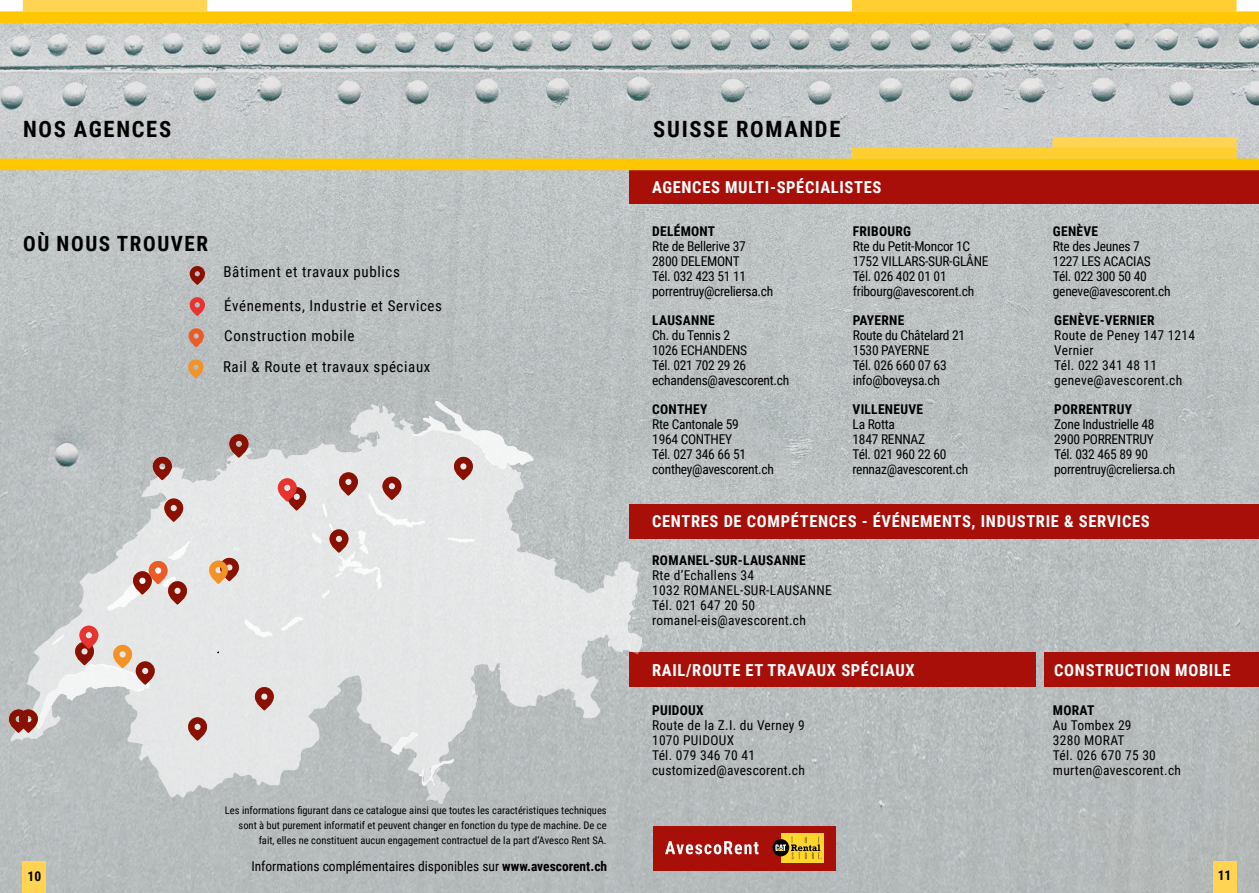
<style>
.page{position:relative;width:1259px;height:893px;background:#fff}
.page>*{position:absolute;margin:0;border:0;box-sizing:border-box;transform-origin:0 0}
.t1{font:700 22.5px "Roboto Condensed";color:#000}
.t2{font:700 21px "Roboto Condensed";letter-spacing:.075em;color:#000}
.t3{font:700 16.5px "Roboto Condensed";letter-spacing:.04em;color:#fff}
.t4{font:15px/30.8px "Roboto Condensed";letter-spacing:.04em;color:#000}
.t5{font:13.5px/15px "Roboto Condensed";letter-spacing:-.02em;color:#000}
.t6{font:13.5px/15px "Roboto Condensed";letter-spacing:.02em;color:#000}
.t7{font:700 13.5px "Roboto Condensed";letter-spacing:.02em;color:#000}
.t8{font:13.5px "Roboto Condensed";color:#000}
.t9{font:10.5px/15px "Roboto Condensed";color:#000;text-align:right}
.s1{font-weight:700}
</style>
<div class="page">
<img style="left:0;top:23px;width:1259px;height:870px">
<svg style="left:190px;top:266px;width:15px;height:19px"></svg>
<svg style="left:190px;top:297px;width:15px;height:19px"></svg>
<svg style="left:188px;top:328px;width:16px;height:19px"></svg>
<svg style="left:188px;top:359px;width:16px;height:19px"></svg>
<div style="left:23px;top:862px;width:23px;height:31px;background:#ffd453"></div>
<svg style="left:0;top:0;width:1259px;height:23px"></svg>
<div style="left:652px;top:827px;width:183px;height:44px;background:#a90f09"></div>
<div style="left:781px;top:833px;width:42px;height:30px;background:#ffd530"></div>
<svg style="left:772px;top:839px;width:17px;height:17px"></svg>
<svg style="left:775px;top:837px;width:47px;height:22px"></svg>
<svg style="left:665px;top:841px;width:93px;height:13px"></svg>
<div style="left:1213px;top:862px;width:23px;height:31px;background:#ffd453"></div>
<div style="left:629px;top:170px;width:630px;height:34px;background:#a90f09"></div>
<div style="left:0;top:159px;width:1259px;height:11px;background:#fec700"></div>
<div style="left:1053px;top:137px;width:183px;height:11px;background:#ffd453;border:1px solid #ffd453"></div>
<div style="left:852px;top:148px;width:384px;height:11px;background:#ffcf32"></div>
<div style="left:629px;top:505px;width:630px;height:34px;background:#a90f09"></div>
<div style="left:629px;top:653px;width:407px;height:34px;background:#a90f09"></div>
<svg style="left:11px;top:404px;width:631px;height:393px;background:#cdcfd0"></svg>
<svg style="left:280px;top:616px;width:23px;height:15px"></svg>
<svg style="left:244px;top:619px;width:29px;height:18px"></svg>
<svg style="left:390px;top:732px;width:64px;height:72px;background:#cdd0d1"></svg>
<svg style="left:188px;top:717px;width:19px;height:24px"></svg>
<svg style="left:255px;top:687px;width:19px;height:23px"></svg>
<svg style="left:107px;top:541px;width:83px;height:70px;background:#dccac7"></svg>
<svg style="left:164px;top:498px;width:19px;height:24px"></svg>
<svg style="left:278px;top:478px;width:28px;height:33px"></svg>
<svg style="left:153px;top:457px;width:19px;height:23px"></svg>
<svg style="left:229px;top:434px;width:19px;height:24px"></svg>
<svg style="left:209px;top:558px;width:30px;height:26px"></svg>
<svg style="left:9px;top:626px;width:146px;height:107px;background:#d0c6c3"></svg>
<svg style="left:312px;top:401px;width:221px;height:198px;background:#dbdada"></svg>
<div style="left:1044px;top:653px;width:215px;height:34px;background:#a90f09"></div>
<h1 class="t1" style="left:23px;top:113px;width:66px">NOS AGENCES</h1>
<h2 class="t2" style="left:23px;top:228px;width:186px">OÙ NOUS TROUVER</h2>
<p class="t4" style="left:223px;top:255px;width:178px">Bâtiment et travaux publics</p>
<p class="t4" style="left:223px;top:289px;width:220px">Événements, Industrie et Services<br>Construction mobile<br>Rail &amp; Route et travaux spéciaux</p>
<p class="t9" style="left:225px;top:802px;width:383px">Les informations figurant dans ce catalogue ainsi que toutes les caractéristiques techniques sont à but purement informatif et peuvent changer en fonction du type de machine. De ce fait, elles ne constituent aucun engagement contractuel de la part d’Avesco Rent SA.</p>
<h1 class="t1" style="left:653px;top:113px;width:27px">SUISSE</h1>
<h1 class="t1" style="left:736px;top:113px;width:16px">ROMANDE</h1>
<p class="t3" style="left:652px;top:175px;width:231px">AGENCES MULTI-SPÉCIALISTES</p>
<p class="t7" style="left:652px;top:221px;width:65px">DELÉMONT</p>
<p class="t5" style="left:652px;top:238px;width:123px">Rte de Bellerive 37<br>2800 DELEMONT<br>Tél. 032 423 51 11 porrentruy@creliersa.ch</p>
<p class="t7" style="left:652px;top:311px;width:64px">LAUSANNE</p>
<p class="t5" style="left:652px;top:327px;width:138px">Ch. du Tennis 2<br>1026 ECHANDENS<br>Tél. 021 702 29 26 echandens@avescorent.ch</p>
<p class="t7" style="left:652px;top:400px;width:57px">CONTHEY</p>
<p class="t5" style="left:652px;top:416px;width:123px">Rte Cantonale 59<br>1964 CONTHEY<br>Tél. 027 346 66 51 conthey@avescorent.ch</p>
<p class="t7" style="left:853px;top:221px;width:60px">FRIBOURG</p>
<p class="t5" style="left:853px;top:238px;width:137px">Rte du Petit-Moncor 1C<br>1752 VILLARS-SUR-GLÂNE<br>Tél. 026 402 01 01 fribourg@avescorent.ch</p>
<p class="t7" style="left:853px;top:311px;width:53px">PAYERNE</p>
<p class="t5" style="left:853px;top:327px;width:114px">Route du Châtelard 21<br>1530 PAYERNE<br>Tél. 026 660 07 63 info@boveysa.ch</p>
<p class="t7" style="left:852px;top:400px;width:72px">VILLENEUVE</p>
<p class="t5" style="left:852px;top:416px;width:117px">La Rotta<br>1847 RENNAZ<br>Tél. 021 960 22 60 rennaz@avescorent.ch</p>
<p class="t7" style="left:1053px;top:221px;width:47px">GENÈVE</p>
<p class="t5" style="left:1053px;top:238px;width:119px">Rte des Jeunes 7<br>1227 LES ACACIAS<br>Tél. 022 300 50 40 geneve@avescorent.ch</p>
<p class="t7" style="left:1054px;top:311px;width:102px">GENÈVE-VERNIER</p>
<p class="t6" style="left:1054px;top:327px;width:142px">Route de Peney 147 1214<br>Vernier<br>Tél. 022 341 48 11 geneve@avescorent.ch</p>
<p class="t7" style="left:1054px;top:400px;width:79px">PORRENTRUY</p>
<p class="t5" style="left:1054px;top:416px;width:123px">Zone Industrielle 48<br>2900 PORRENTRUY<br>Tél. 032 465 89 90 porrentruy@creliersa.ch</p>
<p class="t3" style="left:652px;top:510px;width:499px">CENTRES DE COMPÉTENCES - ÉVÉNEMENTS, INDUSTRIE &amp; SERVICES</p>
<p class="t7" style="left:652px;top:550px;width:155px">ROMANEL-SUR-LAUSANNE</p>
<p class="t6" style="left:652px;top:567px;width:181px">Rte d’Echallens 34<br>1032 ROMANEL-SUR-LAUSANNE<br>Tél. 021 647 20 50 romanel-eis@avescorent.ch</p>
<p class="t3" style="left:652px;top:658px;width:264px">RAIL/ROUTE ET TRAVAUX SPÉCIAUX</p>
<p class="t3" style="left:1054px;top:658px;width:178px">CONSTRUCTION MOBILE</p>
<p class="t7" style="left:652px;top:701px;width:53px">PUIDOUX</p>
<p class="t6" style="left:652px;top:718px;width:154px">Route de la Z.I. du Verney 9<br>1070 PUIDOUX<br>Tél. 079 346 70 41 customized@avescorent.ch</p>
<p class="t7" style="left:1053px;top:701px;width:43px">MORAT</p>
<p class="t6" style="left:1053px;top:718px;width:130px">Au Tombex 29<br>3280 MORAT<br>Tél. 026 670 75 30 murten@avescorent.ch</p>
<p class="t8" style="left:251px;top:857px;width:357px">Informations complémentaires disponibles sur <span class="s1">WWW.AVESCORENT.CH</span></p>
<p class="t7" style="left:28px;top:867px;width:15px">10</p>
<p class="t7" style="left:1217px;top:866px;width:15px">11</p>
</div>
